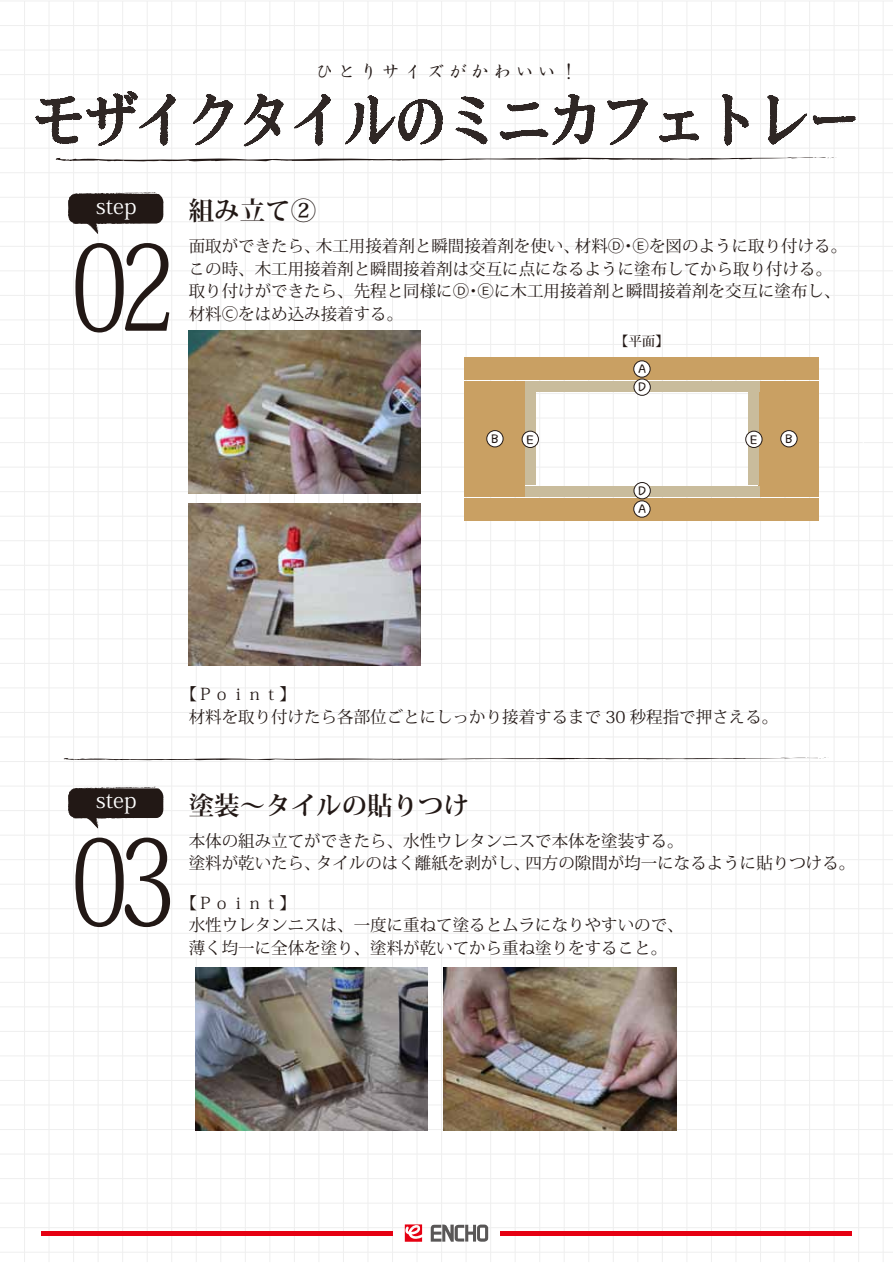
<style>
.page{position:relative;width:893px;height:1263px;background:#fff}
.page>*{position:absolute;margin:0;border:0;box-sizing:border-box;transform-origin:0 0}
.t1{font:119.1px "Koz Min Std";color:#221815;scale:.78 1}
.t2{font:700 25.5px "Koz Min Std";color:#221815}
.t3{font:21.6px "Koz Min Std";color:#fff}
.t4{font:18.6px "HG Seikaishotai PRO";letter-spacing:.2em;color:#221815}
.t5{font:16.5px/22.5px "Koz Min Std";color:#221815}
.t6{font:500 13.5px "Koz Min Std";color:#221815}
.t7{font:11.85px "The Little Bird FONT";color:#221815}
.s1{font-family:"Koz Go Pro"}
</style>
<div class="page">
<hr style="left:24px;top:1px;width:1px;height:1261px;background:#efefef">
<hr style="left:49px;top:1px;width:1px;height:1261px;background:#efefef">
<hr style="left:73px;top:1px;width:1px;height:1261px;background:#efefef">
<hr style="left:98px;top:1px;width:1px;height:1261px;background:#efefef">
<hr style="left:122px;top:1px;width:1px;height:1261px;background:#efefef">
<hr style="left:147px;top:1px;width:1px;height:1261px;background:#efefef">
<hr style="left:171px;top:1px;width:1px;height:1261px;background:#efefef">
<hr style="left:196px;top:1px;width:1px;height:1261px;background:#efefef">
<hr style="left:220px;top:1px;width:1px;height:1261px;background:#efefef">
<hr style="left:245px;top:1px;width:1px;height:1261px;background:#efefef">
<hr style="left:269px;top:1px;width:1px;height:1261px;background:#efefef">
<hr style="left:294px;top:1px;width:1px;height:1261px;background:#efefef">
<hr style="left:318px;top:1px;width:1px;height:1261px;background:#efefef">
<hr style="left:343px;top:1px;width:1px;height:1261px;background:#efefef">
<hr style="left:368px;top:1px;width:1px;height:1261px;background:#efefef">
<hr style="left:392px;top:1px;width:1px;height:1261px;background:#efefef">
<hr style="left:417px;top:1px;width:1px;height:1261px;background:#efefef">
<hr style="left:441px;top:1px;width:1px;height:1261px;background:#efefef">
<hr style="left:466px;top:1px;width:1px;height:1261px;background:#efefef">
<hr style="left:490px;top:1px;width:1px;height:1261px;background:#efefef">
<hr style="left:515px;top:1px;width:1px;height:1261px;background:#efefef">
<hr style="left:539px;top:1px;width:1px;height:1261px;background:#efefef">
<hr style="left:564px;top:1px;width:1px;height:1261px;background:#efefef">
<hr style="left:588px;top:1px;width:1px;height:1261px;background:#efefef">
<hr style="left:613px;top:1px;width:1px;height:1261px;background:#efefef">
<hr style="left:637px;top:1px;width:1px;height:1261px;background:#efefef">
<hr style="left:662px;top:1px;width:1px;height:1261px;background:#efefef">
<hr style="left:686px;top:1px;width:1px;height:1261px;background:#efefef">
<hr style="left:711px;top:1px;width:1px;height:1261px;background:#efefef">
<hr style="left:735px;top:1px;width:1px;height:1261px;background:#efefef">
<hr style="left:760px;top:1px;width:1px;height:1261px;background:#efefef">
<hr style="left:785px;top:1px;width:1px;height:1261px;background:#efefef">
<hr style="left:809px;top:1px;width:1px;height:1261px;background:#efefef">
<hr style="left:834px;top:1px;width:1px;height:1261px;background:#efefef">
<hr style="left:858px;top:1px;width:1px;height:1261px;background:#efefef">
<hr style="left:883px;top:1px;width:1px;height:1261px;background:#efefef">
<hr style="left:0;top:1px;width:893px;height:1px;background:#efefef">
<hr style="left:0;top:25px;width:893px;height:1px;background:#efefef">
<hr style="left:0;top:50px;width:893px;height:1px;background:#efefef">
<hr style="left:0;top:74px;width:893px;height:1px;background:#efefef">
<hr style="left:0;top:99px;width:893px;height:1px;background:#efefef">
<hr style="left:0;top:123px;width:893px;height:1px;background:#efefef">
<hr style="left:0;top:148px;width:893px;height:1px;background:#efefef">
<hr style="left:0;top:172px;width:893px;height:1px;background:#efefef">
<hr style="left:0;top:197px;width:893px;height:1px;background:#efefef">
<hr style="left:0;top:221px;width:893px;height:1px;background:#efefef">
<hr style="left:0;top:246px;width:893px;height:1px;background:#efefef">
<hr style="left:0;top:270px;width:893px;height:1px;background:#efefef">
<hr style="left:0;top:295px;width:893px;height:1px;background:#efefef">
<hr style="left:0;top:319px;width:893px;height:1px;background:#efefef">
<hr style="left:0;top:344px;width:893px;height:1px;background:#efefef">
<hr style="left:0;top:369px;width:893px;height:1px;background:#efefef">
<hr style="left:0;top:393px;width:893px;height:1px;background:#efefef">
<hr style="left:0;top:418px;width:893px;height:1px;background:#efefef">
<hr style="left:0;top:442px;width:893px;height:1px;background:#efefef">
<hr style="left:0;top:467px;width:893px;height:1px;background:#efefef">
<hr style="left:0;top:491px;width:893px;height:1px;background:#efefef">
<hr style="left:0;top:516px;width:893px;height:1px;background:#efefef">
<hr style="left:0;top:540px;width:893px;height:1px;background:#efefef">
<hr style="left:0;top:565px;width:893px;height:1px;background:#efefef">
<hr style="left:0;top:589px;width:893px;height:1px;background:#efefef">
<hr style="left:0;top:614px;width:893px;height:1px;background:#efefef">
<hr style="left:0;top:638px;width:893px;height:1px;background:#efefef">
<hr style="left:0;top:663px;width:893px;height:1px;background:#efefef">
<hr style="left:0;top:687px;width:893px;height:1px;background:#efefef">
<hr style="left:0;top:712px;width:893px;height:1px;background:#efefef">
<hr style="left:0;top:736px;width:893px;height:1px;background:#efefef">
<hr style="left:0;top:761px;width:893px;height:1px;background:#efefef">
<hr style="left:0;top:786px;width:893px;height:1px;background:#efefef">
<hr style="left:0;top:810px;width:893px;height:1px;background:#efefef">
<hr style="left:0;top:835px;width:893px;height:1px;background:#efefef">
<hr style="left:0;top:859px;width:893px;height:1px;background:#efefef">
<hr style="left:0;top:884px;width:893px;height:1px;background:#efefef">
<hr style="left:0;top:908px;width:893px;height:1px;background:#efefef">
<hr style="left:0;top:933px;width:893px;height:1px;background:#efefef">
<hr style="left:0;top:957px;width:893px;height:1px;background:#efefef">
<hr style="left:0;top:982px;width:893px;height:1px;background:#efefef">
<hr style="left:0;top:1006px;width:893px;height:1px;background:#efefef">
<hr style="left:0;top:1031px;width:893px;height:1px;background:#efefef">
<hr style="left:0;top:1055px;width:893px;height:1px;background:#efefef">
<hr style="left:0;top:1080px;width:893px;height:1px;background:#efefef">
<hr style="left:0;top:1104px;width:893px;height:1px;background:#efefef">
<hr style="left:0;top:1129px;width:893px;height:1px;background:#efefef">
<hr style="left:0;top:1153px;width:893px;height:1px;background:#efefef">
<hr style="left:0;top:1178px;width:893px;height:1px;background:#efefef">
<hr style="left:0;top:1203px;width:893px;height:1px;background:#efefef">
<hr style="left:0;top:1227px;width:893px;height:1px;background:#efefef">
<hr style="left:0;top:1252px;width:893px;height:1px;background:#efefef">
<svg style="left:431px;top:1224px;width:57px;height:18px"></svg>
<svg style="left:405px;top:1224px;width:17px;height:18px"></svg>
<div style="left:42px;top:1230px;width:351px;height:5px;background:#e60012"></div>
<div style="left:500px;top:1230px;width:351px;height:5px;background:#e60012"></div>
<svg style="left:68px;top:192px;width:96px;height:42px"></svg>
<svg style="left:63px;top:757px;width:763px;height:4px"></svg>
<svg style="left:68px;top:786px;width:96px;height:43px"></svg>
<img style="left:195px;top:968px;width:232px;height:162px">
<img style="left:444px;top:968px;width:232px;height:162px">
<img style="left:189px;top:331px;width:232px;height:162px">
<img style="left:189px;top:503px;width:232px;height:163px">
<div style="left:465px;top:357px;width:354px;height:22px;background:#c9a063"></div>
<div style="left:634px;top:361px;width:16px;height:16px;background:#fff;border-radius:50%"></div>
<div style="left:633px;top:360px;width:18px;height:18px;border:1px solid #221815;border-radius:50%"></div>
<div style="left:465px;top:498px;width:354px;height:22px;background:#c9a063"></div>
<div style="left:634px;top:501px;width:16px;height:16px;background:#fff;border-radius:50%"></div>
<div style="left:633px;top:500px;width:18px;height:18px;border:1px solid #221815;border-radius:50%"></div>
<div style="left:465px;top:381px;width:60px;height:115px;background:#c9a063"></div>
<div style="left:487px;top:431px;width:16px;height:16px;background:#fff;border-radius:50%"></div>
<div style="left:486px;top:430px;width:18px;height:17px;border:1px solid #221815;border-radius:50%"></div>
<div style="left:759px;top:381px;width:60px;height:115px;background:#c9a063"></div>
<div style="left:781px;top:431px;width:16px;height:16px;background:#fff;border-radius:50%"></div>
<div style="left:780px;top:430px;width:18px;height:17px;border:1px solid #221815;border-radius:50%"></div>
<div style="left:525px;top:381px;width:234px;height:10px;background:#c9bc9c"></div>
<div style="left:749px;top:393px;width:10px;height:92px;background:#c9bc9c"></div>
<div style="left:634px;top:379px;width:16px;height:16px;background:#fff;border-radius:50%"></div>
<div style="left:633px;top:378px;width:18px;height:18px;border:1px solid #221815;border-radius:50%"></div>
<div style="left:525px;top:486px;width:234px;height:10px;background:#c9bc9c"></div>
<div style="left:634px;top:482px;width:16px;height:17px;background:#fff;border-radius:50%"></div>
<div style="left:633px;top:482px;width:18px;height:17px;border:1px solid #221815;border-radius:50%"></div>
<div style="left:746px;top:431px;width:16px;height:16px;background:#fff;border-radius:50%"></div>
<div style="left:745px;top:431px;width:17px;height:17px;border:1px solid #221815;border-radius:50%"></div>
<div style="left:525px;top:393px;width:11px;height:92px;background:#c9bc9c"></div>
<div style="left:522px;top:431px;width:16px;height:16px;background:#fff;border-radius:50%"></div>
<div style="left:522px;top:431px;width:17px;height:17px;border:1px solid #221815;border-radius:50%"></div>
<svg style="left:35px;top:91px;width:821px;height:71px"></svg>
<p class="t4" style="left:315px;top:62px;width:265px">ひとりサイズがかわいい！</p>
<h3 class="t3" style="left:96px;top:192px;width:42px">step</h3>
<h1 class="t1" style="left:71px;top:213px;width:136px">02</h1>
<h2 class="t2" style="left:189px;top:194px;width:129px">組み立て②</h2>
<p class="t5" style="left:189px;top:235px;width:660px">面取ができたら、木工用接着剤と瞬間接着剤を使い、材料<span class="s1">Ⓓ</span>・<span class="s1">Ⓔ</span>を図のように取り付ける。この時、木工用接着剤と瞬間接着剤は交互に点になるように塗布してから取り付ける。取り付けができたら、先程と同様に<span class="s1">Ⓓ</span>・<span class="s1">Ⓔ</span>に木工用接着剤と瞬間接着剤を交互に塗布し、</p>
<p class="t5" style="left:189px;top:302px;width:216px">材料<span class="s1">Ⓒ</span>をはめ込み接着する。</p>
<p class="t6" style="left:615px;top:332px;width:55px">【平面】</p>
<p class="t7" style="left:638px;top:381px;width:9px">D</p>
<p class="t7" style="left:638px;top:363px;width:9px">A</p>
<p class="t7" style="left:491px;top:433px;width:9px">B</p>
<p class="t7" style="left:785px;top:433px;width:9px">B</p>
<p class="t7" style="left:527px;top:433px;width:8px">E</p>
<p class="t7" style="left:750px;top:433px;width:8px">E</p>
<p class="t7" style="left:638px;top:485px;width:9px">D</p>
<p class="t7" style="left:638px;top:503px;width:9px">A</p>
<p class="t5" style="left:189px;top:683px;width:591px;text-indent:-8px">【Ｐｏｉｎｔ】<br>材料を取り付けたら各部位ごとにしっかり接着するまで 30 秒程指で押さえる。</p>
<h3 class="t3" style="left:96px;top:787px;width:42px">step</h3>
<h1 class="t1" style="left:71px;top:808px;width:136px">03</h1>
<h2 class="t2" style="left:189px;top:789px;width:282px">塗装～タイルの貼りつけ</h2>
<p class="t5" style="left:189px;top:829px;width:668px">本体の組み立てができたら、水性ウレタンニスで本体を塗装する。<br>塗料が乾いたら、タイルのはく離紙を剥がし、四方の隙間が均一になるように貼りつける。</p>
<p class="t5" style="left:189px;top:892px;width:497px;text-indent:-8px">【Ｐｏｉｎｔ】<br>水性ウレタンニスは、一度に重ねて塗るとムラになりやすいので、薄く均一に全体を塗り、塗料が乾いてから重ね塗りをすること。</p>
</div>
